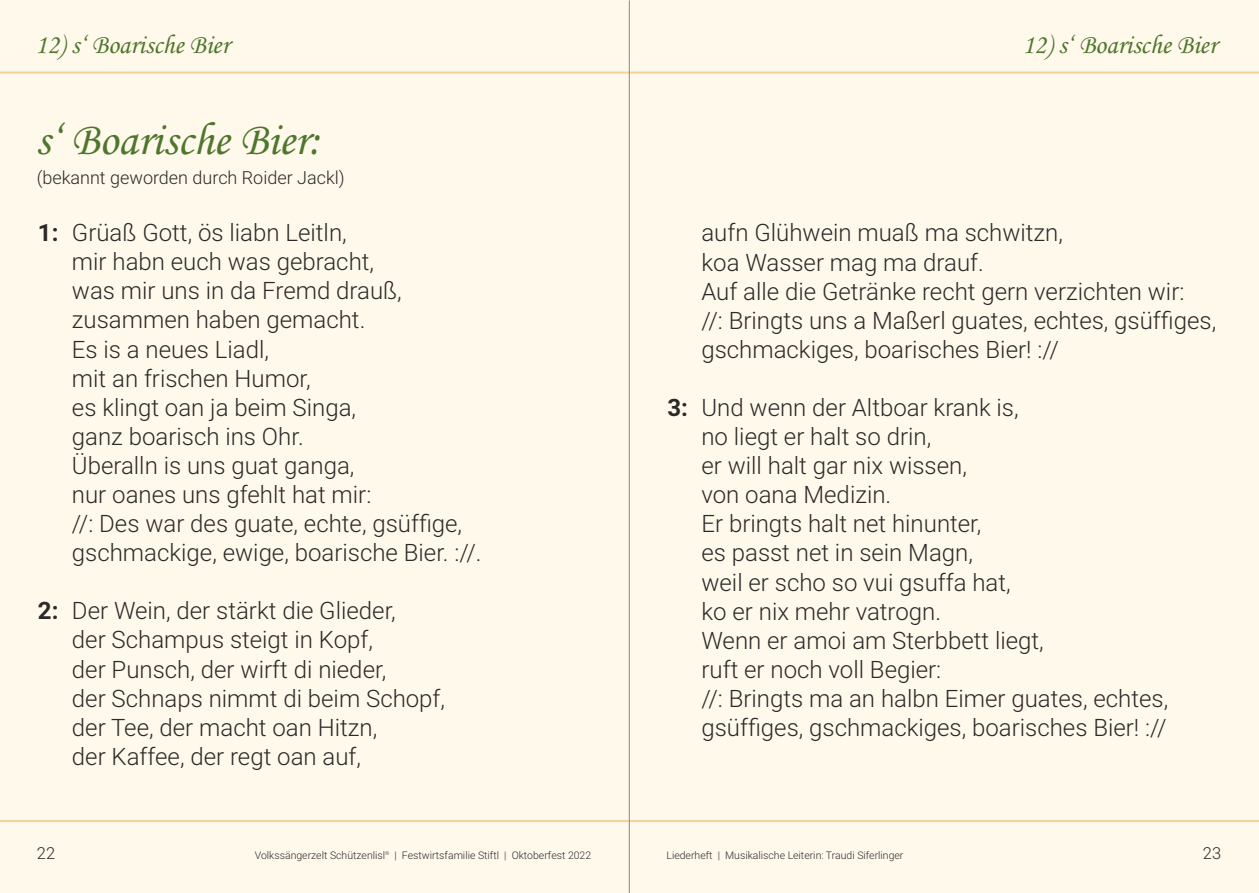
<style>
.page{position:relative;width:1259px;height:893px;background:#fff}
.page>*{position:absolute;margin:0;border:0;box-sizing:border-box;transform-origin:0 0}
.t1{font:46.5px "Monotype Corsiva";color:#4f762d}
.t2{font:27px "Monotype Corsiva";color:#4f762d}
.t3{font:300 24px/29.1px "Roboto";color:#2b2a29}
.t4{font:300 18px "Roboto";color:#2b2a29}
.t5{font:300 16.5px "Roboto";color:#2b2a29}
.t6{font:300 10.5px "Roboto";color:#2b2a29}
.s1{font-weight:700}
</style>
<div class="page">
<div style="left:629px;top:0;width:630px;height:893px;background:#fff9eb"></div>
<div style="left:0;top:0;width:629px;height:893px;background:#fff9eb"></div>
<hr style="left:629px;top:72px;width:630px;height:2px;background:#f4d29f">
<hr style="left:0;top:72px;width:629px;height:2px;background:#f4d29f">
<hr style="left:627px;top:820px;width:632px;height:2px;background:#f4d29f">
<hr style="left:0;top:820px;width:629px;height:2px;background:#f4d29f">
<hr style="left:629px;top:0;width:1px;height:893px;background:#898989">
<p class="t2" style="left:35px;top:34px;width:196px">12) s‘ Boarische Bier</p>
<p class="t2" style="left:1022px;top:34px;width:196px">12) s‘ Boarische Bier</p>
<h1 class="t1" style="left:35px;top:122px;width:287px">s‘ Boarische Bier:</h1>
<p class="t4" style="left:37px;top:171px;width:309px">(bekannt geworden durch Roider Jackl)</p>
<p class="t3" style="left:72px;top:221px;width:411px;text-indent:-34px"><span class="s1">1:</span> Grüaß Gott, ös liabn Leitln,<br>mir habn euch was gebracht,<br>was mir uns in da Fremd drauß, zusammen haben gemacht.<br>Es is a neues Liadl,<br>mit an frischen Humor,<br>es klingt oan ja beim Singa,<br>ganz boarisch ins Ohr.<br>Überalln is uns guat ganga,<br>nur oanes uns gfehlt hat mir:<br>//: Des war des guate, echte, gsüffige, gschmackige, ewige, boarische Bier. ://.</p>
<p class="t3" style="left:72px;top:599px;width:375px;text-indent:-34px"><span class="s1">2:</span> Der Wein, der stärkt die Glieder,<br>der Schampus steigt in Kopf,<br>der Punsch, der wirft di nieder,<br>der Schnaps nimmt di beim Schopf, der Tee, der macht oan Hitzn,<br>der Kaffee, der regt oan auf,</p>
<p class="t3" style="left:701px;top:221px;width:516px">aufn Glühwein muaß ma schwitzn,<br>koa Wasser mag ma drauf.<br>Auf alle die Getränke recht gern verzichten wir:<br>//: Bringts uns a Maßerl guates, echtes, gsüffiges, gschmackiges, boarisches Bier! ://</p>
<p class="t3" style="left:701px;top:395px;width:468px;text-indent:-34px"><span class="s1">3:</span> Und wenn der Altboar krank is,<br>no liegt er halt so drin,<br>er will halt gar nix wissen,<br>von oana Medizin.<br>Er bringts halt net hinunter,<br>es passt net in sein Magn,<br>weil er scho so vui gsuffa hat,<br>ko er nix mehr vatrogn.<br>Wenn er amoi am Sterbbett liegt,<br>ruft er noch voll Begier:<br>//: Bringts ma an halbn Eimer guates, echtes, gsüffiges, gschmackiges, boarisches Bier! ://</p>
<p class="t5" style="left:37px;top:847px;width:20px">22</p>
<p class="t6" style="left:255px;top:851px;width:338px">Volkssängerzelt Schützenlisl<sup>®</sup> | Festwirtsfamilie Stiftl | Oktoberfest 2022</p>
<p class="t5" style="left:1202px;top:847px;width:20px">23</p>
<p class="t6" style="left:666px;top:851px;width:238px">Liederheft | Musikalische Leiterin: Traudi Siferlinger</p>
</div>
